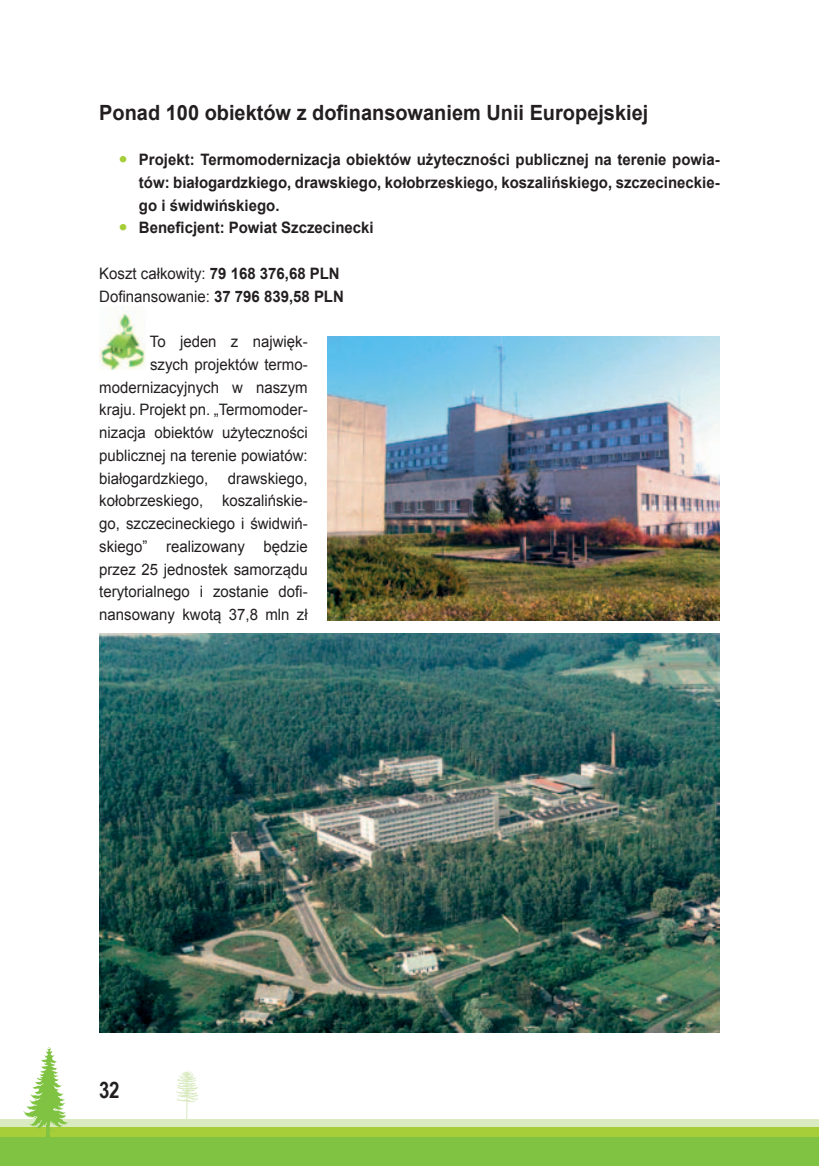
<style>
.page{position:relative;width:819px;height:1166px;background:#fff}
.page>*{position:absolute;margin:0;border:0;box-sizing:border-box;transform-origin:0 0}
.t1{font:700 22.75px "Arial Narrow";color:#231f20}
.t2{font:700 21px "Arial";color:#231f20;scale:.95 1}
.t3{font:15.75px/22.8px "Arial";color:#231f20;scale:.95 1}
.t4{font:700 15.75px/22.8px "Arial";color:#231f20;text-align:justify;scale:.95 1}
.s1{font-size:22.75px;color:#a6ce39}
.s2{font-weight:700}
</style>
<div class="page">
<div style="left:0;top:1119px;width:819px;height:41px;background:#daebc2"></div>
<div style="left:0;top:1127px;width:819px;height:39px;background:#a6ce39"></div>
<div style="left:0;top:1137px;width:819px;height:29px;background:#80c342"></div>
<svg style="left:23px;top:1047px;width:46px;height:90px"></svg>
<svg style="left:176px;top:1071px;width:22px;height:48px"></svg>
<img style="left:99px;top:306px;width:46px;height:63px">
<img style="left:327px;top:336px;width:392px;height:284px">
<img style="left:99px;top:634px;width:620px;height:398px">
<h2 class="t2" style="left:99px;top:98px;width:579px">Ponad 100 obiektów z dofinansowaniem Unii Europejskiej</h2>
<p class="t4" style="left:139px;top:149px;width:612px;text-indent:-20px"><span class="s1">•</span> Projekt: Termomodernizacja obiektów użyteczności publicznej na terenie powia&shy;tów: białogardzkiego, drawskiego, kołobrzeskiego, koszalińskiego, szczecineckie&shy;go i świdwińskiego.</p>
<p class="t4" style="left:119px;top:217px;width:269px"><span class="s1">•</span> Beneficjent: Powiat Szczecinecki</p>
<p class="t3" style="left:99px;top:262px;width:259px">Koszt całkowity: <span class="s2">79 168 376,68 PLN<br></span>Dofinansowanie: <span class="s2">37 796 839,58 PLN</span></p>
<p class="t3" style="left:99px;top:330px;width:221px;text-align:right">To jeden z najwięk-<br>szych projektów termo&shy;modernizacyjnych w naszym kraju. Projekt pn. „Termomoder&shy;nizacja obiektów użyteczności publicznej na terenie powiatów: białogardzkiego, drawskiego, kołobrzeskiego, koszalińskie&shy;go, szczecineckiego i świdwiń&shy;skiego” realizowany będzie przez 25 jednostek samorządu terytorialnego i zostanie dofi&shy;nansowany kwotą 37,8 mln zł</p>
<h1 class="t1" style="left:99px;top:1073px;width:22px">32</h1>
</div>
